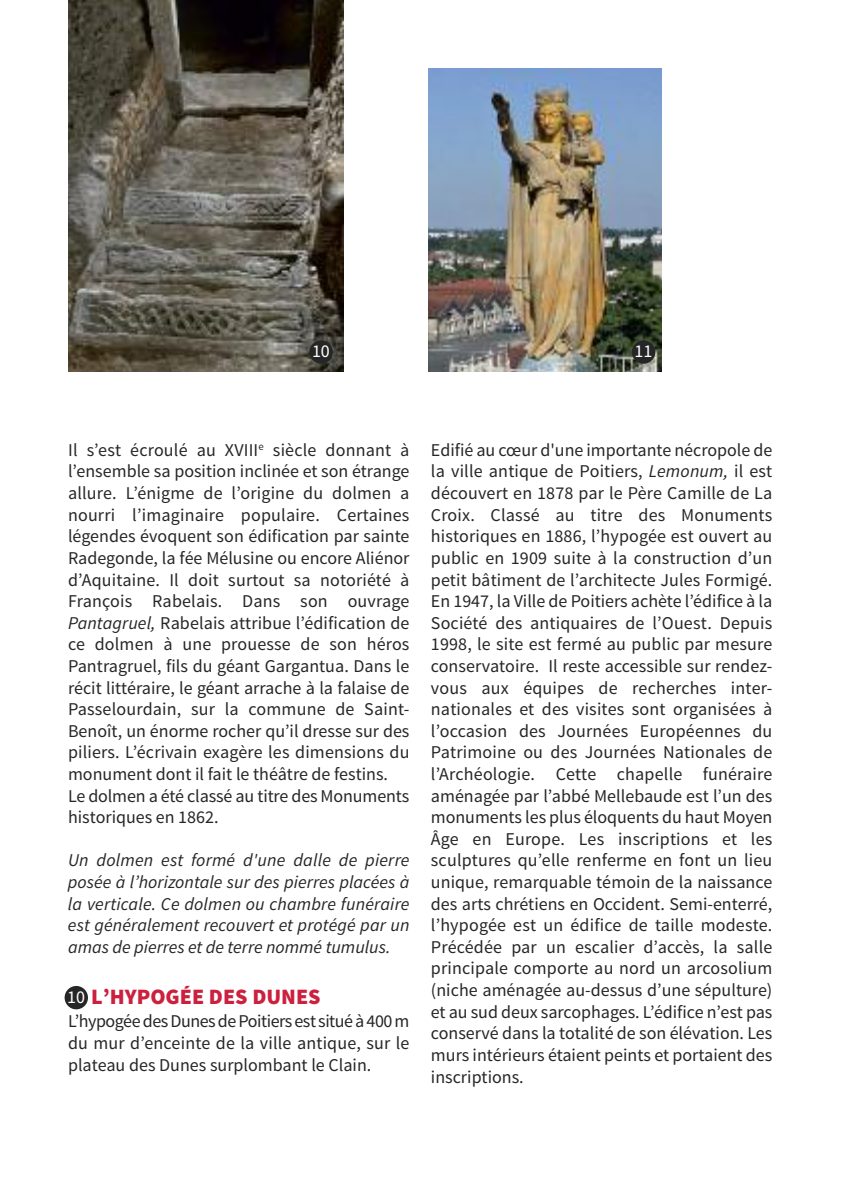
<style>
.page{position:relative;width:842px;height:1191px;background:#fff}
.page>*{position:absolute;margin:0;border:0;box-sizing:border-box;transform-origin:0 0}
.t1{font:900 22px "Source Sans Pro";color:#cc203f}
.t2{font:18px/21.6px "Source Sans Pro";color:#272627;text-align:justify}
.t3{font:italic 18px/21.6px "Source Sans Pro";color:#272627;text-align:justify}
.t4{font:18px "Source Sans Pro";color:#fff}
.s1{font-style:italic}
</style>
<div class="page">
<img style="left:68px;top:0;width:275px;height:372px">
<img style="left:428px;top:68px;width:234px;height:304px">
<div style="left:309px;top:340px;width:24px;height:24px;background:#272627;border-radius:50%"></div>
<div style="left:632px;top:340px;width:23px;height:24px;background:#272627;border-radius:50%"></div>
<div style="left:65px;top:986px;width:23px;height:23px;background:#272627;border-radius:50%"></div>
<p class="t4" style="left:312px;top:344px;width:19px">10</p>
<p class="t4" style="left:634px;top:344px;width:19px">11</p>
<p class="t2" style="left:68px;top:440px;width:343px;text-align:left">Il s’est écroulé au XVIII<sup>e</sup> siècle donnant à l’ensemble sa position inclinée et son étrange allure. L’énigme de l’origine du dolmen a nourri l’imaginaire populaire. Certaines légendes évoquent son édification par sainte Radegonde, la fée Mélusine ou encore Aliénor d’Aquitaine. Il doit surtout sa notoriété à François Rabelais. Dans son ouvrage <span class="s1">Pantagruel,</span> Rabelais attribue l’édification de ce dolmen à une prouesse de son héros Pantragruel, fils du géant Gargantua. Dans le récit littéraire, le géant arrache à la falaise de Passelourdain, sur la commune de Saint-Benoît, un énorme rocher qu’il dresse sur des piliers. L’écrivain exagère les dimensions du monument dont il fait le théâtre de festins.<br>Le dolmen a été classé au titre des Monuments historiques en 1862.</p>
<p class="t3" style="left:68px;top:849px;width:343px">Un dolmen est formé d'une dalle de pierre posée à l’horizontale sur des pierres placées à la verticale. Ce dolmen ou chambre funéraire est généralement recouvert et protégé par un amas de pierres et de terre nommé tumulus.</p>
<p class="t1" style="left:91px;top:988px;width:231px">L’HYPOGÉE DES DUNES</p>
<p class="t2" style="left:68px;top:1012px;width:343px">L’hypogéedesDunesdePoitiersest situéà400m du mur d’enceinte de la ville antique, sur le plateau des Dunes surplombant le Clain.</p>
<p class="t4" style="left:67px;top:990px;width:19px">10</p>
<p class="t2" style="left:431px;top:440px;width:343px">Edifié au cœur d'une importante nécropole de la ville antique de Poitiers, <span class="s1">Lemonum,</span> il est découvert en 1878 par le Père Camille de La Croix. Classé au titre des Monuments historiques en 1886, l’hypogée est ouvert au public en 1909 suite à la construction d’un petit bâtiment de l’architecte Jules Formigé.<br>En 1947, la Ville de Poitiers achète l’édifice à la Société des antiquaires de l’Ouest. Depuis 1998, le site est fermé au public par mesure conservatoire. Il reste accessible sur rendez&shy;vous aux équipes de recherches inter&shy;nationales et des visites sont organisées à l’occasion des Journées Européennes du Patrimoine ou des Journées Nationales de l’Archéologie. Cette chapelle funéraire aménagée par l’abbé Mellebaude est l’un des monuments les plus éloquents du haut Moyen Âge en Europe. Les inscriptions et les sculptures qu’elle renferme en font un lieu unique, remarquable témoin de la naissance des arts chrétiens en Occident. Semi-enterré, l’hypogée est un édifice de taille modeste.<br>Précédée par un escalier d’accès, la salle principale comporte au nord un arcosolium (niche aménagée au-dessus d’une sépulture) et au sud deux sarcophages. L’édifice n’est pas conservé dans la totalité de son élévation. Les murs intérieurs étaient peints et portaient des inscriptions.</p>
</div>
